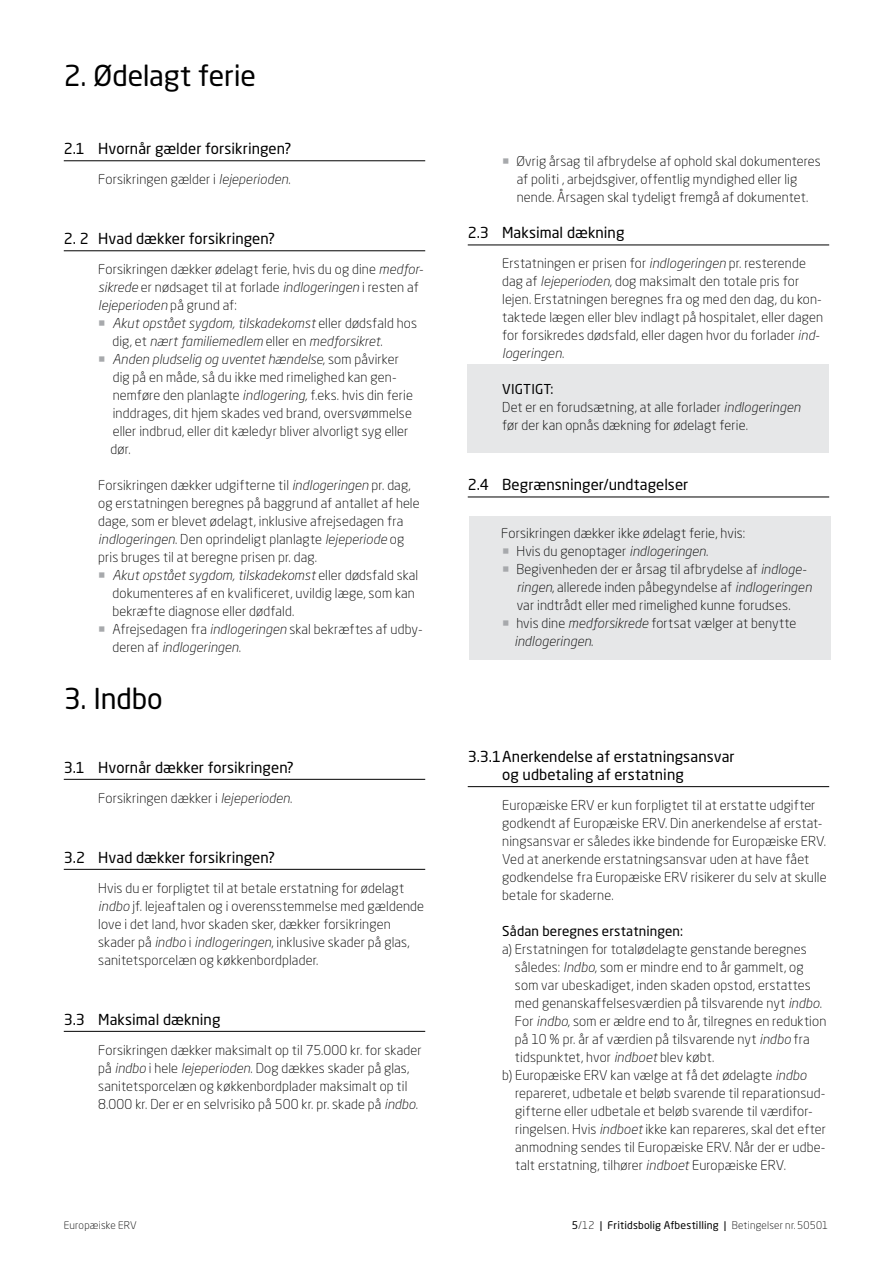
<style>
.page{position:relative;width:893px;height:1263px;background:#fff}
.page>*{position:absolute;margin:0;border:0;box-sizing:border-box;transform-origin:0 0}
.t1{font:28.5px "Neo Sans W1 G";letter-spacing:-.005em;color:#000}
.t2{font:15px/18px "Neo Sans W1 G";letter-spacing:.005em;color:#000}
.t3{font:300 13.5px/18px "Neo Sans W1 G";letter-spacing:.01em;color:#000}
.t4{font:italic 300 13.5px/18px "Neo Sans Pro";letter-spacing:.01em;color:#000}
.t5{font:13.5px "Neo Sans W1 G";letter-spacing:.01em;color:#000}
.t6{font:10.5px "Neo Sans W1 G";letter-spacing:.015em;color:#000}
.t7{font:300 10.5px "Neo Sans W1 G";letter-spacing:.02em;color:#000}
.s1{font-family:"Neo Sans Pro";font-style:italic}
.s2{font-family:"Neo Sans W1 G";font-style:normal}
.s3{color:#a7a9ac}
.s4{font-weight:400}
.s5{font-weight:300}
</style>
<div class="page">
<div style="left:469px;top:516px;width:361px;height:143px;background:#e6e7e8"></div>
<div style="left:468px;top:365px;width:361px;height:88px;background:#e6e7e8"></div>
<hr style="left:64px;top:160px;width:361px;height:1px;background:#000">
<hr style="left:64px;top:250px;width:361px;height:1px;background:#000">
<hr style="left:468px;top:245px;width:361px;height:1px;background:#000">
<hr style="left:468px;top:497px;width:361px;height:1px;background:#000">
<hr style="left:64px;top:779px;width:361px;height:1px;background:#000">
<hr style="left:64px;top:869px;width:361px;height:1px;background:#000">
<hr style="left:64px;top:1031px;width:361px;height:1px;background:#000">
<hr style="left:468px;top:786px;width:361px;height:1px;background:#000">
<h1 class="t1" style="left:64px;top:58px;width:194px">2. Ødelagt ferie</h1>
<p class="t2" style="left:64px;top:139px;width:229px">2.1 Hvornår gælder forsikringen?</p>
<p class="t3" style="left:98px;top:170px;width:194px">Forsikringen gælder i <span class="s1">lejeperioden</span>.</p>
<p class="t2" style="left:64px;top:229px;width:213px">2. 2 Hvad dækker forsikringen?</p>
<p class="t3" style="left:98px;top:260px;width:327px">Forsikringen dækker ødelagt ferie, hvis du og dine <span class="s1">medfor&shy;sikrede</span> er nødsaget til at forlade <span class="s1">indlogeringen</span> i resten af</p>
<p class="t4" style="left:98px;top:296px;width:140px">lejeperioden <span class="s2">på grund af:</span></p>
<p class="t4" style="left:112px;top:314px;width:306px;text-indent:-14px"><span class="s3">○</span> Akut opstået sygdom, tilskadekomst <span class="s2">eller dødsfald hos dig, et</span> nært familiemedlem <span class="s2">eller en</span> medforsikret<span class="s2">.</span></p>
<p class="t4" style="left:98px;top:350px;width:302px"><span class="s3">○</span> Anden pludselig og uventet hændelse<span class="s2">, som påvirker</span></p>
<p class="t3" style="left:111px;top:368px;width:304px">dig på en måde, så du ikke med rimelighed kan gen&shy;nemføre den planlagte <span class="s1">indlogering,</span> f.eks. hvis din ferie inddrages, dit hjem skades ved brand, oversvømmelse eller indbrud, eller dit kæledyr bliver alvorligt syg eller dør.</p>
<p class="t3" style="left:98px;top:476px;width:323px">Forsikringen dækker udgifterne til <span class="s1">indlogeringen</span> pr. dag, og erstatningen beregnes på baggrund af antallet af hele dage, som er blevet ødelagt, inklusive afrejsedagen fra <span class="s1">indlogeringen</span>. Den oprindeligt planlagte <span class="s1">lejeperiode</span> og pris bruges til at beregne prisen pr. dag.</p>
<p class="t4" style="left:98px;top:566px;width:322px"><span class="s3">○</span> Akut opstået sygdom, tilskadekomst <span class="s2">eller dødsfald skal</span></p>
<p class="t3" style="left:112px;top:584px;width:304px">dokumenteres af en kvalificeret, uvildig læge, som kan bekræfte diagnose eller dødfald.</p>
<p class="t3" style="left:98px;top:620px;width:326px"><span class="s3">○</span> Afrejsedagen fra <span class="s1">indlogeringen</span> skal bekræftes af udby-</p>
<p class="t4" style="left:112px;top:638px;width:130px"><span class="s2">deren af</span> indlogeringen<span class="s2">.</span></p>
<h1 class="t1" style="left:64px;top:681px;width:100px">3. Indbo</h1>
<p class="t2" style="left:64px;top:758px;width:232px">3.1 Hvornår dækker forsikringen?</p>
<p class="t3" style="left:98px;top:788px;width:196px">Forsikringen dækker i <span class="s1">lejeperioden</span>.</p>
<p class="t2" style="left:64px;top:848px;width:213px">3.2 Hvad dækker forsikringen?</p>
<p class="t3" style="left:98px;top:878px;width:327px">Hvis du er forpligtet til at betale erstatning for ødelagt <span class="s1">indbo</span> jf. lejeaftalen og i overensstemmelse med gældende love i det land, hvor skaden sker, dækker forsikringen skader på <span class="s1">indbo</span> i <span class="s1">indlogeringen</span>, inklusive skader på glas, sanitetsporcelæn og køkkenbordplader.</p>
<p class="t2" style="left:64px;top:1010px;width:158px">3.3 Maksimal dækning</p>
<p class="t3" style="left:98px;top:1040px;width:325px">Forsikringen dækker maksimalt op til 75.000 kr. for skader på <span class="s1">indbo</span> i hele <span class="s1">lejeperioden</span>. Dog dækkes skader på glas, sanitetsporcelæn og køkkenbordplader maksimalt op til 8.000 kr. Der er en selvrisiko på 500 kr. pr. skade på <span class="s1">indbo</span>.</p>
<p class="t3" style="left:517px;top:152px;width:306px;text-indent:-15px"><span class="s3">○</span> Øvrig årsag til afbrydelse af ophold skal dokumenteres af politi , arbejdsgiver, offentlig myndighed eller lig nende. Årsagen skal tydeligt fremgå af dokumentet.</p>
<p class="t2" style="left:468px;top:223px;width:158px">2.3 Maksimal dækning</p>
<p class="t3" style="left:502px;top:254px;width:323px">Erstatningen er prisen for <span class="s1">indlogeringen</span> pr. resterende dag af <span class="s1">lejeperioden</span>, dog maksimalt den totale pris for lejen. Erstatningen beregnes fra og med den dag, du kon&shy;taktede lægen eller blev indlagt på hospitalet, eller dagen for forsikredes dødsfald, eller dagen hvor du forlader <span class="s1">ind-</span></p>
<p class="t4" style="left:502px;top:344px;width:64px">logeringen<span class="s2">.</span></p>
<p class="t3" style="left:502px;top:380px;width:300px"><span class="s4">VIGTIGT:<br></span>Det er en forudsætning, at alle forlader <span class="s1">indlogeringen </span>før der kan opnås dækning for ødelagt ferie.</p>
<p class="t2" style="left:468px;top:475px;width:222px">2.4 Begrænsninger/undtagelser</p>
<p class="t3" style="left:501px;top:524px;width:246px">Forsikringen dækker ikke ødelagt ferie, hvis:</p>
<p class="t3" style="left:502px;top:542px;width:208px"><span class="s3">○</span> Hvis du genoptager <span class="s1">indlogeringen</span>.</p>
<p class="t3" style="left:517px;top:560px;width:296px;text-indent:-15px"><span class="s3">○</span> Begivenheden der er årsag til afbrydelse af <span class="s1">indloge&shy;ringen</span>, allerede inden påbegyndelse af <span class="s1">indlogeringen </span>var indtrådt eller med rimelighed kunne forudses.</p>
<p class="t3" style="left:502px;top:614px;width:296px"><span class="s3">○</span> hvis dine <span class="s1">medforsikrede</span> fortsat vælger at benytte</p>
<p class="t4" style="left:514px;top:632px;width:80px">indlogeringen<span class="s2">.</span></p>
<p class="t2" style="left:502px;top:747px;width:234px;text-indent:-34px">3.3.1Anerkendelse af erstatningsansvar og udbetaling af erstatning</p>
<p class="t3" style="left:502px;top:796px;width:326px">Europæiske ERV er kun forpligtet til at erstatte udgifter godkendt af Europæiske ERV. Din anerkendelse af erstat&shy;ningsansvar er således ikke bindende for Europæiske ERV.<br>Ved at anerkende erstatningsansvar uden at have fået godkendelse fra Europæiske ERV risikerer du selv at skulle betale for skaderne.</p>
<p class="t5" style="left:502px;top:923px;width:182px">Sådan beregnes erstatningen:</p>
<p class="t3" style="left:502px;top:940px;width:306px">a) Erstatningen for totalødelagte genstande beregnes</p>
<p class="t3" style="left:515px;top:958px;width:290px">således: <span class="s1">Indbo</span>, som er mindre end to år gammelt, og</p>
<p class="t3" style="left:515px;top:976px;width:297px">som var ubeskadiget, inden skaden opstod, erstattes</p>
<p class="t3" style="left:515px;top:994px;width:309px">med genanskaffelsesværdien på tilsvarende nyt <span class="s1">indbo</span>.</p>
<p class="t3" style="left:515px;top:1012px;width:313px">For <span class="s1">indbo</span>, som er ældre end to år, tilregnes en reduktion</p>
<p class="t3" style="left:515px;top:1030px;width:296px">på 10 % pr. år af værdien på tilsvarende nyt <span class="s1">indbo</span> fra</p>
<p class="t3" style="left:515px;top:1048px;width:201px">tidspunktet, hvor <span class="s1">indboet</span> blev købt.</p>
<p class="t3" style="left:502px;top:1066px;width:306px">b) Europæiske ERV kan vælge at få det ødelagte <span class="s1">indbo</span></p>
<p class="t3" style="left:515px;top:1084px;width:312px">repareret, udbetale et beløb svarende til reparationsud-</p>
<p class="t3" style="left:515px;top:1102px;width:299px">gifterne eller udbetale et beløb svarende til værdifor-</p>
<p class="t3" style="left:515px;top:1120px;width:312px">ringelsen. Hvis <span class="s1">indboet</span> ikke kan repareres, skal det efter</p>
<p class="t3" style="left:515px;top:1138px;width:312px">anmodning sendes til Europæiske ERV. Når der er udbe-</p>
<p class="t3" style="left:515px;top:1156px;width:272px">talt erstatning, tilhører <span class="s1">indboet</span> Europæiske ERV.</p>
<p class="t7" style="left:64px;top:1219px;width:75px">Europæiske ERV</p>
<p class="t6" style="left:572px;top:1219px;width:258px">5<span class="s5">/12</span> | Fritidsbolig Afbestilling | <span class="s5">Betingelser nr.50501</span></p>
</div>
